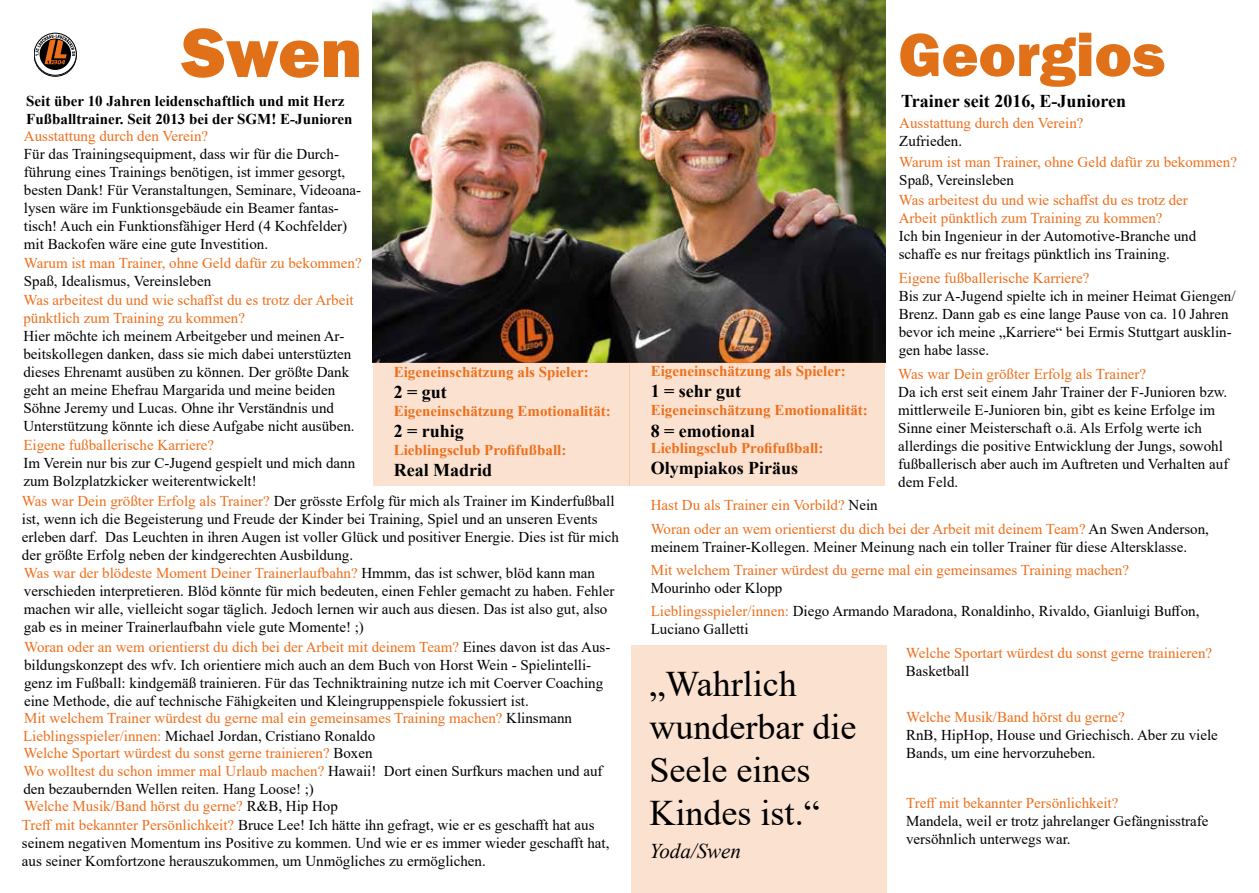
<style>
.page{position:relative;width:1259px;height:893px;background:#fff}
.page>*{position:absolute;margin:0;border:0;box-sizing:border-box;transform-origin:0 0}
.t1{font:800 72px "Franklin Gothic";color:#e17118}
.t2{font:800 63px "Franklin Gothic";color:#e17118}
.t3{font:36px/43.2px "Times New Roman";color:#000}
.t4{font:italic 21px "Times New Roman";color:#000}
.t5{font:700 18px "Times New Roman";color:#000}
.t6{font:15px/18px "Times New Roman";color:#000}
.t7{font:15px/18px "Times New Roman";color:#ed6f1c}
.t8{font:700 15px "Times New Roman";color:#ed6f1c}
.t9{font:700 15px/18px "Times New Roman";color:#000}
.s1{color:#ed6f1c}
.s2{color:#000}
</style>
<div class="page">
<img style="left:372px;top:0;width:513px;height:362px">
<svg style="left:34px;top:34px;width:42px;height:42px"></svg>
<div style="left:34px;top:34px;width:43px;height:43px;border:1px solid #000;border-radius:50%"></div>
<svg style="left:34px;top:33px;width:42px;height:42px"></svg>
<div style="left:34px;top:33px;width:43px;height:42px;border:1px solid #000;border-radius:50%"></div>
<svg style="left:35px;top:35px;width:40px;height:35px"></svg>
<div style="left:372px;top:362px;width:257px;height:124px;background:#fbe1cf"></div>
<div style="left:631px;top:646px;width:255px;height:247px;background:#fbe1cf"></div>
<div style="left:629px;top:362px;width:256px;height:124px;background:#fbe1cf"></div>
<h1 class="t1" style="left:182px;top:6px;width:182px">Swen</h1>
<p class="t9" style="left:26px;top:92px;width:327px">Seit über 10 Jahren leidenschaftlich und mit Herz<br>Fußballtrainer. Seit 2013 bei der SGM! E-Junioren</p>
<p class="t7" style="left:24px;top:127px;width:186px">Ausstattung durch den Verein?</p>
<p class="t6" style="left:24px;top:145px;width:339px">Für das Trainingsequipment, dass wir für die Durch&shy;führung eines Trainings benötigen, ist immer gesorgt, besten Dank! Für Veranstaltungen, Seminare, Videoana&shy;lysen wäre im Funktionsgebäude ein Beamer fantas&shy;tisch! Auch ein Funktionsfähiger Herd (4 Kochfelder) mit Backofen wäre eine gute Investition.</p>
<p class="t7" style="left:24px;top:253px;width:339px">Warum ist man Trainer, ohne Geld dafür zu bekommen?</p>
<p class="t6" style="left:24px;top:271px;width:189px">Spaß, Idealismus, Vereinsleben</p>
<p class="t7" style="left:23px;top:291px;width:332px">Was arbeitest du und wie schaffst du es trotz der Arbeit pünktlich zum Training zu kommen?</p>
<p class="t6" style="left:23px;top:327px;width:333px">Hier möchte ich meinem Arbeitgeber und meinen Ar&shy;beitskollegen danken, dass sie mich dabei unterstüzten dieses Ehrenamt ausüben zu können. Der größte Dank geht an meine Ehefrau Margarida und meine beiden Söhne Jeremy und Lucas. Ohne ihr Verständnis und Unterstützung könnte ich diese Aufgabe nicht ausüben.</p>
<p class="t7" style="left:23px;top:436px;width:192px">Eigene fußballerische Karriere?</p>
<p class="t6" style="left:23px;top:454px;width:333px">Im Verein nur bis zur C-Jugend gespielt und mich dann zum Bolzplatzkicker weiterentwickelt!</p>
<p class="t6" style="left:22px;top:492px;width:598px"><span class="s1">Was war Dein größter Erfolg als Trainer?</span> Der grösste Erfolg für mich als Trainer im Kinderfußball ist, wenn ich die Begeisterung und Freude der Kinder bei Training, Spiel und an unseren Events erleben darf. Das Leuchten in ihren Augen ist voller Glück und positiver Energie. Dies ist für mich der größte Erfolg neben der kindgerechten Ausbildung.</p>
<p class="t8" style="left:394px;top:361px;width:197px">Eigeneinschätzung als Spieler:</p>
<p class="t5" style="left:394px;top:379px;width:55px">2 = gut</p>
<p class="t8" style="left:394px;top:400px;width:219px">Eigeneinschätzung Emotionalität:</p>
<p class="t5" style="left:394px;top:418px;width:72px">2 = ruhig</p>
<p class="t8" style="left:394px;top:439px;width:174px">Lieblingsclub Profifußball:</p>
<p class="t5" style="left:394px;top:457px;width:100px">Real Madrid</p>
<p class="t6" style="left:24px;top:564px;width:592px"><span class="s1">Was war der blödeste Moment Deiner Trainerlaufbahn?</span> Hmmm, das ist schwer, blöd kann man verschieden interpretieren. Blöd könnte für mich bedeuten, einen Fehler gemacht zu haben. Fehler machen wir alle, vielleicht sogar täglich. Jedoch lernen wir auch aus diesen. Das ist also gut, also gab es in meiner Trainerlaufbahn viele gute Momente! ;)</p>
<p class="t6" style="left:24px;top:637px;width:588px"><span class="s1">Woran oder an wem orientierst du dich bei der Arbeit mit deinem Team?</span> Eines davon ist das Aus&shy;bildungskonzept des wfv. Ich orientiere mich auch an dem Buch von Horst Wein - Spielintelli&shy;genz im Fußball: kindgemäß trainieren. Für das Techniktraining nutze ich mit Coerver Coaching eine Methode, die auf technische Fähigkeiten und Kleingruppenspiele fokussiert ist.<br><span class="s1">Mit welchem Trainer würdest du gerne mal ein gemeinsames Training machen?</span> Klinsmann</p>
<p class="t7" style="left:23px;top:727px;width:354px;line-height:17.2px">Lieblingsspieler/innen: <span class="s2">Michael Jordan, Cristiano Ronaldo<br></span>Welche Sportart würdest du sonst gerne trainieren? <span class="s2">Boxen</span></p>
<p class="t6" style="left:22px;top:797px;width:589px"><span class="s1">Welche Musik/Band hörst du gerne?</span> R&amp;B, Hip Hop<br><span class="s1">Treff mit bekannter Persönlichkeit?</span> Bruce Lee! Ich hätte ihn gefragt, wie er es geschafft hat aus seinem negativen Momentum ins Positive zu kommen. Und wie er es immer wieder geschafft hat, aus seiner Komfortzone herauszukommen, um Unmögliches zu ermöglichen.</p>
<p class="t6" style="left:23px;top:762px;width:581px"><span class="s1">Wo wolltest du schon immer mal Urlaub machen?</span> Hawaii! Dort einen Surfkurs machen und auf den bezaubernden Wellen reiten. Hang Loose! ;)</p>
<h2 class="t2" style="left:898px;top:14px;width:268px">Georgios</h2>
<p class="t7" style="left:899px;top:113px;width:186px">Ausstattung durch den Verein?</p>
<p class="t6" style="left:899px;top:131px;width:64px">Zufrieden.</p>
<p class="t7" style="left:899px;top:152px;width:339px">Warum ist man Trainer, ohne Geld dafür zu bekommen?</p>
<p class="t6" style="left:899px;top:170px;width:116px">Spaß, Vereinsleben</p>
<p class="t7" style="left:899px;top:191px;width:291px">Was arbeitest du und wie schaffst du es trotz der<br>Arbeit pünktlich zum Training zu kommen?</p>
<p class="t6" style="left:899px;top:227px;width:299px">Ich bin Ingenieur in der Automotive-Branche und schaffe es nur freitags pünktlich ins Training.</p>
<p class="t7" style="left:899px;top:269px;width:192px">Eigene fußballerische Karriere?</p>
<p class="t6" style="left:899px;top:287px;width:338px">Bis zur A-Jugend spielte ich in meiner Heimat Giengen/ Brenz. Dann gab es eine lange Pause von ca. 10 Jahren bevor ich meine „Karriere“ bei Ermis Stuttgart ausklin&shy;gen habe lasse.</p>
<p class="t7" style="left:898px;top:364px;width:249px">Was war Dein größter Erfolg als Trainer?</p>
<p class="t6" style="left:898px;top:382px;width:332px">Da ich erst seit einem Jahr Trainer der F-Junioren bzw. mittlerweile E-Junioren bin, gibt es keine Erfolge im Sinne einer Meisterschaft o.ä. Als Erfolg werte ich allerdings die positive Entwicklung der Jungs, sowohl fußballerisch aber auch im Auftreten und Verhalten auf dem Feld.</p>
<p class="t7" style="left:650px;top:492px;width:560px;line-height:24.5px">Hast Du als Trainer ein Vorbild? <span class="s2">Nein<br></span>Woran oder an wem orientierst du dich bei der Arbeit mit deinem Team? <span class="s2">An Swen Anderson,</span></p>
<p class="t6" style="left:650px;top:537px;width:538px">meinem Trainer-Kollegen. Meiner Meinung nach ein toller Trainer für diese Altersklasse.</p>
<p class="t7" style="left:650px;top:561px;width:480px">Mit welchem Trainer würdest du gerne mal ein gemeinsames Training machen?</p>
<p class="t6" style="left:650px;top:577px;width:550px;line-height:22.5px">Mourinho oder Klopp<br><span class="s1">Lieblingsspieler/innen:</span> Diego Armando Maradona, Ronaldinho, Rivaldo, Gianluigi Buffon,</p>
<p class="t6" style="left:650px;top:619px;width:99px">Luciano Galletti</p>
<p class="t7" style="left:906px;top:644px;width:308px">Welche Sportart würdest du sonst gerne trainieren?</p>
<p class="t6" style="left:906px;top:662px;width:65px">Basketball</p>
<p class="t7" style="left:906px;top:707px;width:220px">Welche Musik/Band hörst du gerne?</p>
<p class="t6" style="left:906px;top:725px;width:313px">RnB, HipHop, House und Griechisch. Aber zu viele<br>Bands, um eine hervorzuheben.</p>
<p class="t7" style="left:906px;top:794px;width:214px">Treff mit bekannter Persönlichkeit?</p>
<p class="t6" style="left:906px;top:812px;width:304px">Mandela, weil er trotz jahrelanger Gefängnisstrafe versöhnlich unterwegs war.</p>
<p class="t5" style="left:901px;top:88px;width:226px">Trainer seit 2016, E-Junioren</p>
<p class="t8" style="left:650px;top:360px;width:197px">Eigeneinschätzung als Spieler:</p>
<p class="t5" style="left:650px;top:378px;width:92px">1 = sehr gut</p>
<p class="t8" style="left:650px;top:400px;width:219px">Eigeneinschätzung Emotionalität:</p>
<p class="t5" style="left:650px;top:418px;width:106px">8 = emotional</p>
<p class="t8" style="left:650px;top:437px;width:174px">Lieblingsclub Profifußball:</p>
<p class="t5" style="left:650px;top:455px;width:149px">Olympiakos Piräus</p>
<h3 class="t3" style="left:649px;top:661px;width:208px">„Wahrlich wunderbar die<br>Seele eines<br>Kindes ist.“</h3>
<h3 class="t4" style="left:649px;top:836px;width:93px">Yoda/Swen</h3>
</div>
